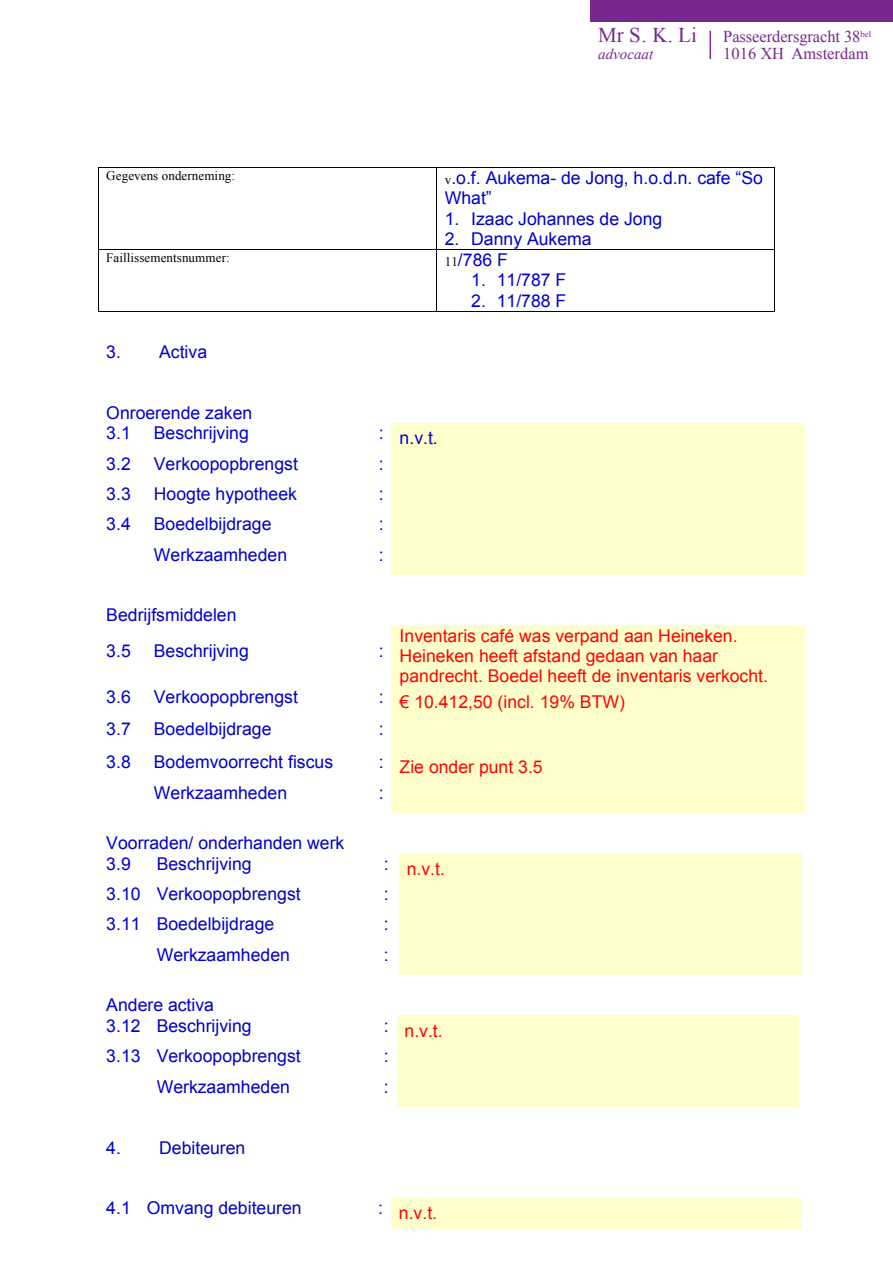
<style>
.page{position:relative;width:893px;height:1263px;background:#fff}
.page>*{position:absolute;margin:0;border:0;box-sizing:border-box;transform-origin:0 0}
.t1{font:21px "Times New Roman";color:#77278d}
.t2{font:17.7px/20.4px "Arial";color:#00c}
.t3{font:17.7px/20.2px "Arial";color:#f00}
.t4{font:16.5px "Times New Roman";letter-spacing:-.005em;color:#77278d}
.t5{font:italic 15px "Times New Roman";color:#77278d}
.t6{font:13.05px "Times New Roman";letter-spacing:.005em;color:#000}
.s1{font-family:"Times New Roman";font-size:13.05px;color:#000}
</style>
<div class="page">
<hr style="left:709px;top:31px;width:2px;height:28px;background:#77278d">
<div style="left:590px;top:0;width:303px;height:21px;background:#77278d"></div>
<hr style="left:99px;top:167px;width:337px;height:1px;background:#000">
<hr style="left:437px;top:167px;width:337px;height:1px;background:#000">
<hr style="left:98px;top:168px;width:1px;height:81px;background:#000">
<hr style="left:436px;top:168px;width:1px;height:81px;background:#000">
<hr style="left:774px;top:168px;width:1px;height:81px;background:#000">
<hr style="left:99px;top:249px;width:337px;height:1px;background:#000">
<hr style="left:437px;top:249px;width:337px;height:1px;background:#000">
<hr style="left:98px;top:250px;width:1px;height:61px;background:#000">
<hr style="left:99px;top:311px;width:337px;height:1px;background:#000">
<hr style="left:436px;top:250px;width:1px;height:61px;background:#000">
<hr style="left:437px;top:311px;width:337px;height:1px;background:#000">
<hr style="left:774px;top:250px;width:1px;height:61px;background:#000">
<div style="left:391px;top:423px;width:414px;height:30px;background:#ffc"></div>
<div style="left:391px;top:453px;width:414px;height:31px;background:#ffc"></div>
<div style="left:391px;top:484px;width:414px;height:30px;background:#ffc"></div>
<div style="left:391px;top:514px;width:414px;height:31px;background:#ffc"></div>
<div style="left:391px;top:545px;width:414px;height:30px;background:#ffc"></div>
<div style="left:391px;top:626px;width:414px;height:60px;background:#ffc"></div>
<div style="left:391px;top:686px;width:414px;height:31px;background:#ffc"></div>
<div style="left:391px;top:717px;width:414px;height:35px;background:#ffc"></div>
<div style="left:391px;top:752px;width:414px;height:31px;background:#ffc"></div>
<div style="left:391px;top:783px;width:414px;height:30px;background:#ffc"></div>
<div style="left:399px;top:853px;width:402px;height:31px;background:#ffc"></div>
<div style="left:399px;top:884px;width:402px;height:30px;background:#ffc"></div>
<div style="left:399px;top:914px;width:402px;height:31px;background:#ffc"></div>
<div style="left:399px;top:945px;width:402px;height:30px;background:#ffc"></div>
<div style="left:397px;top:1016px;width:402px;height:30px;background:#ffc"></div>
<div style="left:397px;top:1046px;width:402px;height:30px;background:#ffc"></div>
<div style="left:397px;top:1076px;width:402px;height:31px;background:#ffc"></div>
<div style="left:391px;top:1198px;width:410px;height:30px;background:#ffc"></div>
<p class="t1" style="left:598px;top:21px;width:100px">Mr S. K. Li</p>
<p class="t4" style="left:723px;top:25px;width:149px">Passeerdersgracht 38<sup>bel</sup></p>
<p class="t5" style="left:598px;top:44px;width:56px">advocaat</p>
<p class="t4" style="left:723px;top:42px;width:147px">1016 XH Amsterdam</p>
<p class="t6" style="left:106px;top:167px;width:130px">Gegevens onderneming:</p>
<p class="t2" style="left:445px;top:168px;width:320px"><span class="s1">v</span>.o.f. Aukema- de Jong, h.o.d.n. cafe “So<br>What”</p>
<p class="t2" style="left:445px;top:209px;width:219px">1. Izaac Johannes de Jong</p>
<p class="t2" style="left:445px;top:229px;width:148px">2. Danny Aukema</p>
<p class="t6" style="left:106px;top:249px;width:125px">Faillissementsnummer:</p>
<p class="t2" style="left:445px;top:250px;width:65px"><span class="s1">11</span>/786 F</p>
<p class="t2" style="left:471px;top:270px;width:97px">1. 11/787 F</p>
<p class="t2" style="left:471px;top:290px;width:97px">2. 11/788 F</p>
<p class="t2" style="left:106px;top:342px;width:102px">3. Activa</p>
<p class="t2" style="left:106px;top:402px;width:147px">Onroerende zaken<br>3.1</p>
<p class="t2" style="left:154px;top:423px;width:97px">Beschrijving</p>
<p class="t2" style="left:379px;top:428px;width:61px">: n.v.t.</p>
<p class="t2" style="left:106px;top:453px;width:26px">3.2</p>
<p class="t2" style="left:154px;top:453px;width:146px">Verkoopopbrengst</p>
<p class="t2" style="left:379px;top:453px;width:6px">:</p>
<p class="t2" style="left:106px;top:484px;width:26px">3.3</p>
<p class="t2" style="left:154px;top:484px;width:145px">Hoogte hypotheek</p>
<p class="t2" style="left:379px;top:484px;width:6px">:</p>
<p class="t2" style="left:106px;top:514px;width:26px">3.4</p>
<p class="t2" style="left:154px;top:514px;width:119px">Boedelbijdrage</p>
<p class="t2" style="left:379px;top:514px;width:6px">:</p>
<p class="t2" style="left:154px;top:545px;width:135px">Werkzaamheden</p>
<p class="t2" style="left:379px;top:545px;width:6px">:</p>
<p class="t2" style="left:106px;top:598px;width:132px;line-height:35.5px">Bedrijfsmiddelen<br>3.5</p>
<p class="t2" style="left:154px;top:641px;width:97px">Beschrijving</p>
<p class="t2" style="left:379px;top:641px;width:6px">:</p>
<p class="t3" style="left:400px;top:626px;width:370px">Inventaris café was verpand aan Heineken.<br>Heineken heeft afstand gedaan van haar pandrecht. Boedel heeft de inventaris verkocht.</p>
<p class="t2" style="left:106px;top:686px;width:26px">3.6</p>
<p class="t2" style="left:154px;top:686px;width:146px">Verkoopopbrengst</p>
<p class="t3" style="left:379px;top:692px;width:248px"><sup>:</sup> € 10.412,50 (incl. 19% BTW)</p>
<p class="t2" style="left:106px;top:719px;width:26px">3.7</p>
<p class="t2" style="left:154px;top:719px;width:119px">Boedelbijdrage</p>
<p class="t2" style="left:379px;top:719px;width:6px">:</p>
<p class="t2" style="left:106px;top:752px;width:26px">3.8</p>
<p class="t2" style="left:154px;top:752px;width:181px">Bodemvoorrecht fiscus</p>
<p class="t3" style="left:379px;top:757px;width:165px"><sup>:</sup> Zie onder punt 3.5</p>
<p class="t2" style="left:154px;top:783px;width:135px">Werkzaamheden</p>
<p class="t2" style="left:379px;top:783px;width:6px">:</p>
<p class="t2" style="left:106px;top:833px;width:240px">Voorraden/ onderhanden werk<br>3.9</p>
<p class="t2" style="left:157px;top:853px;width:97px">Beschrijving</p>
<p class="t3" style="left:384px;top:858px;width:63px"><sup>:</sup> n.v.t.</p>
<p class="t2" style="left:106px;top:884px;width:196px">3.10 Verkoopopbrengst</p>
<p class="t2" style="left:384px;top:884px;width:6px">:</p>
<p class="t2" style="left:106px;top:914px;width:169px">3.11 Boedelbijdrage</p>
<p class="t2" style="left:384px;top:914px;width:6px">:</p>
<p class="t2" style="left:157px;top:945px;width:135px">Werkzaamheden</p>
<p class="t2" style="left:384px;top:945px;width:6px">:</p>
<p class="t2" style="left:106px;top:995px;width:147px">Andere activa<br>3.12 Beschrijving</p>
<p class="t3" style="left:384px;top:1021px;width:61px"><sup>:</sup> n.v.t.</p>
<p class="t2" style="left:106px;top:1046px;width:196px">3.13 Verkoopopbrengst</p>
<p class="t2" style="left:384px;top:1046px;width:6px">:</p>
<p class="t2" style="left:157px;top:1076px;width:135px">Werkzaamheden</p>
<p class="t2" style="left:384px;top:1076px;width:6px">:</p>
<p class="t2" style="left:106px;top:1137px;width:141px">4. Debiteuren</p>
<p class="t2" style="left:106px;top:1198px;width:197px">4.1 Omvang debiteuren</p>
<p class="t3" style="left:378px;top:1203px;width:61px"><sup>:</sup> n.v.t.</p>
</div>
